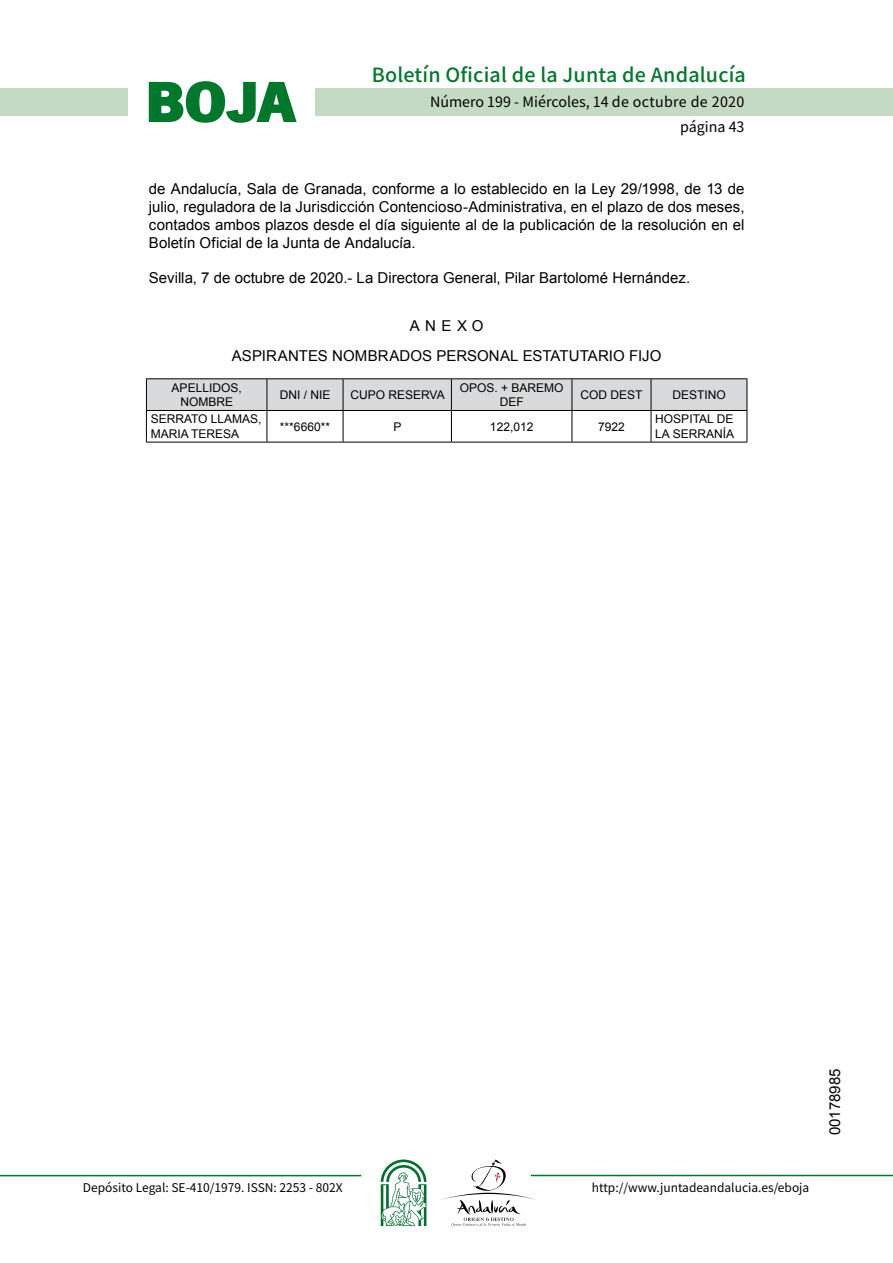
<style>
.page{position:relative;width:893px;height:1263px;background:#fff}
.page>*{position:absolute;margin:0;border:0;box-sizing:border-box;transform-origin:0 0}
.t1{font:700 57.75px "News Got T";color:#00782c;scale:1.14 1}
.t2{font:500 19.5px "Noto Sans HK";letter-spacing:.01em;color:#00782c}
.t3{font:15px/18px "Arial";color:#000;text-align:justify}
.t4{font:14.25px/24.5px "Noto Sans HK";color:#000;text-align:right}
.t5{font:12px/14.4px "Arial";color:#000;text-align:center}
.t6{font:12px "Noto Sans HK";color:#000}
</style>
<div class="page">
<div style="left:315px;top:88px;width:577px;height:28px;background:#c5dac3"></div>
<div style="left:0;top:88px;width:128px;height:28px;background:#c5dac3"></div>
<hr style="left:0;top:1175px;width:361px;height:1px;background:#00782c">
<hr style="left:531px;top:1175px;width:361px;height:1px;background:#00782c">
<svg style="left:148px;top:81px;width:149px;height:42px"></svg>
<svg style="left:442px;top:1159px;width:100px;height:67px"></svg>
<svg style="left:381px;top:1160px;width:45px;height:66px"></svg>
<div style="left:147px;top:379px;width:599px;height:31px;background:#d9dadb"></div>
<hr style="left:146px;top:378px;width:121px;height:1px;background:#000">
<hr style="left:146px;top:379px;width:1px;height:31px;background:#000">
<hr style="left:267px;top:378px;width:76px;height:1px;background:#000">
<hr style="left:266px;top:379px;width:1px;height:31px;background:#000">
<hr style="left:343px;top:378px;width:108px;height:1px;background:#000">
<hr style="left:343px;top:379px;width:1px;height:31px;background:#000">
<hr style="left:451px;top:378px;width:121px;height:1px;background:#000">
<hr style="left:451px;top:379px;width:1px;height:31px;background:#000">
<hr style="left:572px;top:378px;width:79px;height:1px;background:#000">
<hr style="left:571px;top:379px;width:1px;height:31px;background:#000">
<hr style="left:651px;top:378px;width:96px;height:1px;background:#000">
<hr style="left:650px;top:379px;width:1px;height:31px;background:#000">
<hr style="left:746px;top:379px;width:1px;height:31px;background:#000">
<hr style="left:146px;top:410px;width:121px;height:1px;background:#000">
<hr style="left:146px;top:411px;width:1px;height:31px;background:#000">
<hr style="left:267px;top:410px;width:76px;height:1px;background:#000">
<hr style="left:266px;top:411px;width:1px;height:31px;background:#000">
<hr style="left:343px;top:410px;width:108px;height:1px;background:#000">
<hr style="left:343px;top:411px;width:1px;height:31px;background:#000">
<hr style="left:451px;top:410px;width:121px;height:1px;background:#000">
<hr style="left:451px;top:411px;width:1px;height:31px;background:#000">
<hr style="left:572px;top:410px;width:79px;height:1px;background:#000">
<hr style="left:571px;top:411px;width:1px;height:31px;background:#000">
<hr style="left:651px;top:410px;width:96px;height:1px;background:#000">
<hr style="left:650px;top:411px;width:1px;height:31px;background:#000">
<hr style="left:746px;top:411px;width:1px;height:31px;background:#000">
<hr style="left:146px;top:442px;width:121px;height:1px;background:#000">
<hr style="left:267px;top:442px;width:76px;height:1px;background:#000">
<hr style="left:343px;top:442px;width:108px;height:1px;background:#000">
<hr style="left:451px;top:442px;width:121px;height:1px;background:#000">
<hr style="left:572px;top:442px;width:79px;height:1px;background:#000">
<hr style="left:651px;top:442px;width:96px;height:1px;background:#000">
<h1 class="t1" style="left:145px;top:68px;width:133px">BOJA</h1>
<h2 class="t2" style="left:372px;top:64px;width:375px">Boletín Oficial de la Junta de Andalucía</h2>
<p class="t4" style="left:430px;top:90px;width:316px">Número 199 - Miércoles, 14 de octubre de 2020 página 43</p>
<p class="t3" style="left:149px;top:180px;width:597px">de Andalucía, Sala de Granada, conforme a lo establecido en la Ley 29/1998, de 13 de julio, reguladora de la Jurisdicción Contencioso-Administrativa, en el plazo de dos meses, contados ambos plazos desde el día siguiente al de la publicación de la resolución en el Boletín Oficial de la Junta de Andalucía.</p>
<p class="t3" style="left:149px;top:269px;width:543px">Sevilla, 7 de octubre de 2020.- La Directora General, Pilar Bartolomé Hernández.</p>
<p class="t3" style="left:232px;top:310px;width:431px;line-height:30.8px;text-align:center">ANEXO<br>ASPIRANTES NOMBRADOS PERSONAL ESTATUTARIO FIJO</p>
<p class="t5" style="left:172px;top:381px;width:72px">APELLIDOS,<br>NOMBRE</p>
<p class="t5" style="left:280px;top:388px;width:52px">DNI / NIE</p>
<p class="t5" style="left:350px;top:388px;width:96px">CUPO RESERVA</p>
<p class="t5" style="left:460px;top:381px;width:105px">OPOS. + BAREMO<br>DEF</p>
<p class="t5" style="left:580px;top:388px;width:64px">COD DEST</p>
<p class="t5" style="left:672px;top:388px;width:55px">DESTINO</p>
<p class="t5" style="left:151px;top:412px;width:112px;text-align:left">SERRATO LLAMAS,<br>MARIA TERESA</p>
<p class="t5" style="left:280px;top:419px;width:52px">***6660**</p>
<p class="t5" style="left:393px;top:419px;width:10px">P</p>
<p class="t5" style="left:490px;top:419px;width:45px">122,012</p>
<p class="t5" style="left:598px;top:419px;width:28px">7922</p>
<p class="t5" style="left:655px;top:412px;width:80px;text-align:left">HOSPITAL DE<br>LA SERRANÍA</p>
<p class="t6" style="left:83px;top:1181px;width:261px">Depósito Legal: SE-410/1979. ISSN: 2253 - 802X</p>
<p class="t6" style="left:592px;top:1181px;width:219px">http://www.juntadeandalucia.es/eboja</p>
<p class="t3" style="left:826px;top:1135px;width:68px;rotate:-90deg">00178985</p>
</div>
